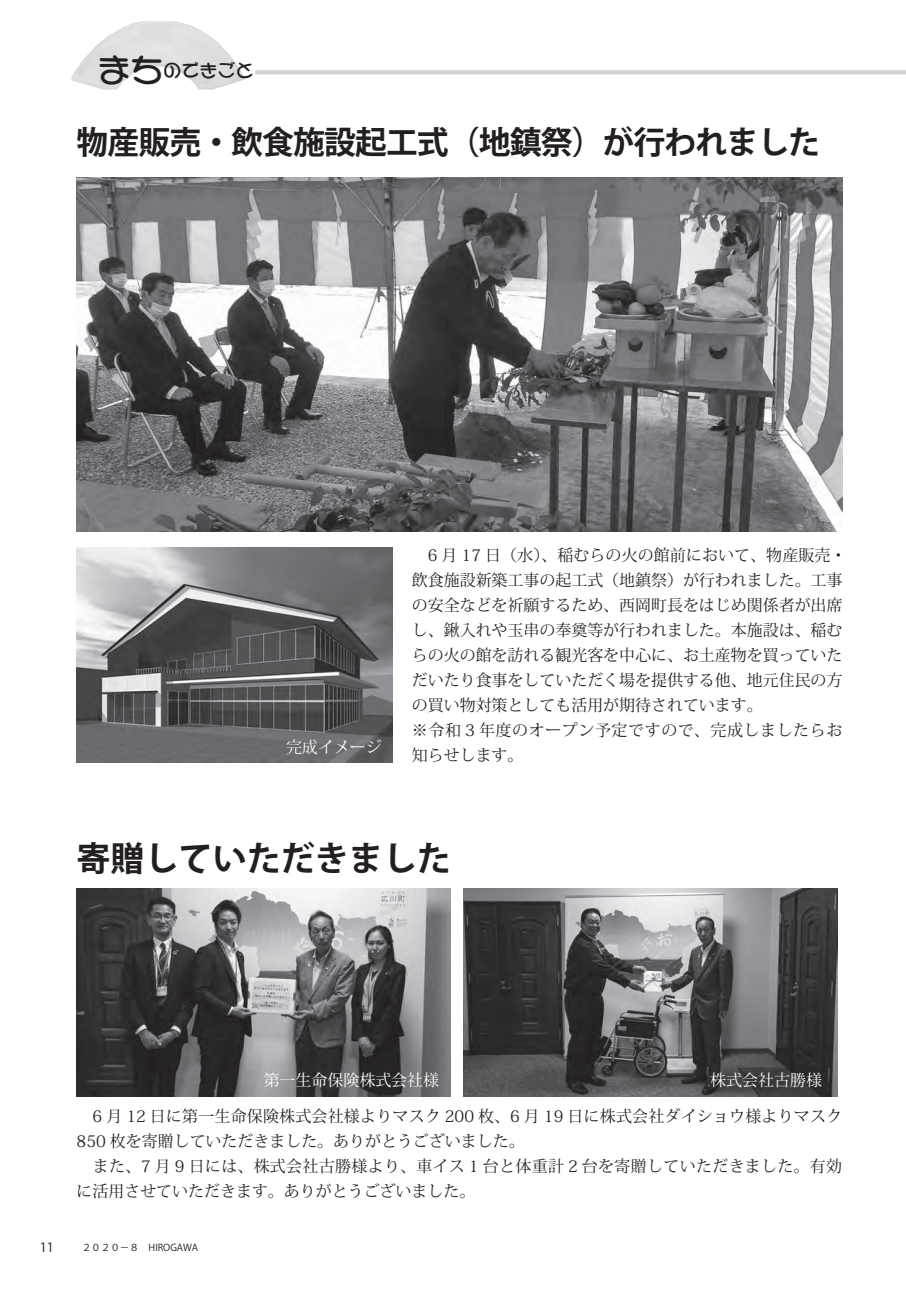
<style>
.page{position:relative;width:906px;height:1289px;background:#fff}
.page>*{position:absolute;margin:0;border:0;box-sizing:border-box;transform-origin:0 0}
.t1{font:700 34.05px "Koz Go Pro";color:#231f20}
.t2{font:700 31.95px "Koz Go Pro";letter-spacing:-.03em;color:#231f20}
.t3{font:18px "HG Soei Marupoptai";color:#231f20}
.t4{font:15.9px/25px "Koz Min Pro";color:#231f20}
.t5{font:15.9px "Koz Min Pro";color:#fff}
.t6{font:12.75px "Koz Go Pro";color:#231f20}
.t7{font:9.6px "Koz Go Pro";color:#231f20}
.s1{font-size:33px}
</style>
<div class="page">
<hr style="left:255px;top:70px;width:651px;height:4px;background:#d3d3d3">
<img style="left:71px;top:21px;width:174px;height:69px">
<img style="left:77px;top:177px;width:765px;height:354px">
<img style="left:77px;top:547px;width:316px;height:216px">
<img style="left:77px;top:888px;width:374px;height:208px">
<img style="left:463px;top:888px;width:375px;height:208px">
<p class="t3" style="left:97px;top:61px;width:158px"><span class="s1">まち</span>のできごと</p>
<h2 class="t2" style="left:77px;top:122px;width:745px">物産販売・飲食施設起工式（地鎮祭）が行われました</h2>
<p class="t5" style="left:286px;top:736px;width:97px">完成イメージ</p>
<p class="t4" style="left:412px;top:542px;width:436px">　6 月 17 日（水）、稲むらの火の館前において、物産販売・飲食施設新築工事の起工式（地鎮祭）が行われました。工事の安全などを祈願するため、西岡町長をはじめ関係者が出席し、鍬入れや玉串の奉奠等が行われました。本施設は、稲むらの火の館を訪れる観光客を中心に、お土産物を買っていただいたり食事をしていただく場を提供する他、地元住民の方の買い物対策としても活用が期待されています。<br>※令和 3 年度のオープン予定ですので、完成しましたらお知らせします。</p>
<h1 class="t1" style="left:77px;top:836px;width:376px">寄贈していただきました</h1>
<p class="t5" style="left:264px;top:1068px;width:177px">第一生命保険株式会社様</p>
<p class="t5" style="left:710px;top:1068px;width:113px">株式会社古勝様</p>
<p class="t4" style="left:77px;top:1103px;width:767px">　6 月 12 日に第一生命保険株式会社様よりマスク 200 枚、6 月 19 日に株式会社ダイショウ様よりマスク850 枚を寄贈していただきました。ありがとうございました。<br>　また、7 月 9 日には、株式会社古勝様より、車イス 1 台と体重計 2 台を寄贈していただきました。有効に活用させていただきます。ありがとうございました。</p>
<p class="t6" style="left:40px;top:1239px;width:16px">11</p>
<p class="t7" style="left:82px;top:1241px;width:118px">２０２０－８　HIROGAWA</p>
</div>
